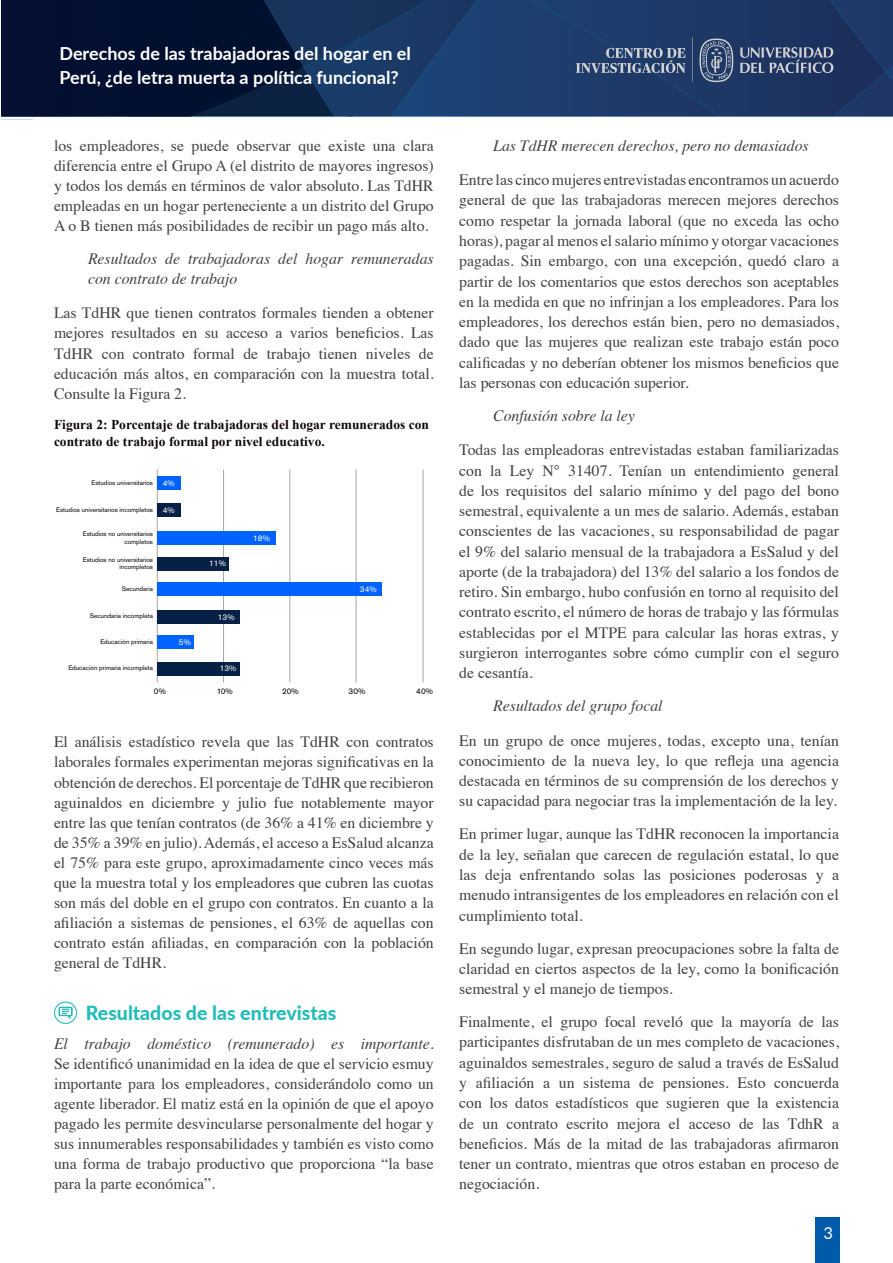
<style>
.page{position:relative;width:893px;height:1263px;background:#fff}
.page>*{position:absolute;margin:0;border:0;box-sizing:border-box;transform-origin:0 0}
.t1{font:800 19.5px "Lato";color:#22bcb9}
.t2{font:700 18px/24px "Lato";color:#fff}
.t3{font:16.5px "Lato";color:#fff}
.t4{font:15.75px/20.2px "Times";color:#414042;text-align:justify}
.t5{font:italic 15.75px/20.1px "Times";color:#414042}
.t6{font:700 13.5px/17.1px "Times New Roman";color:#100906}
.t7{font:8.25px "Akzidenz Grotesk Pro";color:#fff}
.t8{font:8.25px "Akzidenz Grotesk Pro";letter-spacing:.01em;color:#000}
.t9{font:6.45px/7.8px "Akzidenz Grotesk Pro";color:#000;text-align:right}
</style>
<div class="page">
<div style="left:815px;top:1217px;width:25px;height:46px;background:#005cab"></div>
<svg style="left:1px;top:0;width:892px;height:118px;background:#193059"></svg>
<div style="left:54px;top:1001px;width:23px;height:23px;border:1px solid #22bcb9;border-radius:50%"></div>
<svg style="left:59px;top:1007px;width:13px;height:12px"></svg>
<hr style="left:290px;top:469px;width:1px;height:213px;background:#a8a5a6">
<hr style="left:356px;top:469px;width:1px;height:213px;background:#a8a5a6">
<hr style="left:157px;top:469px;width:1px;height:213px;background:#a8a5a6">
<hr style="left:223px;top:469px;width:1px;height:213px;background:#a8a5a6">
<hr style="left:423px;top:469px;width:1px;height:213px;background:#a8a5a6">
<div style="left:157px;top:476px;width:24px;height:14px;background:#0063ff"></div>
<div style="left:157px;top:503px;width:24px;height:14px;background:#072046"></div>
<div style="left:157px;top:531px;width:118px;height:14px;background:#0063ff"></div>
<div style="left:158px;top:557px;width:71px;height:14px;background:#072046"></div>
<div style="left:157px;top:636px;width:36px;height:13px;background:#0063ff"></div>
<div style="left:157px;top:662px;width:83px;height:13px;background:#072046"></div>
<div style="left:158px;top:582px;width:224px;height:14px;background:#0063ff"></div>
<div style="left:157px;top:610px;width:83px;height:13px;background:#072046"></div>
<p class="t2" style="left:59px;top:41px;width:353px">Derechos de las trabajadoras del hogar en el<br>Perú, ¿de letra muerta a política funcional?</p>
<p class="t4" style="left:54px;top:134px;width:381px">los empleadores, se puede observar que existe una clara diferencia entre el Grupo A (el distrito de mayores ingresos) y todos los demás en términos de valor absoluto. Las TdHR empleadas en un hogar perteneciente a un distrito del Grupo A o B tienen más posibilidades de recibir un pago más alto.</p>
<p class="t5" style="left:88px;top:248px;width:347px">Resultados de trabajadoras del hogar remuneradas con contrato de trabajo</p>
<p class="t4" style="left:54px;top:302px;width:381px">Las TdHR que tienen contratos formales tienden a obtener mejores resultados en su acceso a varios beneficios. Las TdHR con contrato formal de trabajo tienen niveles de educación más altos, en comparación con la muestra total.<br>Consulte la Figura 2.</p>
<p class="t6" style="left:54px;top:415px;width:376px">Figura 2: Porcentaje de trabajadoras del hogar remunerados con contrato de trabajo formal por nivel educativo.</p>
<p class="t9" style="left:91px;top:478px;width:63px">Estudios universitarios</p>
<p class="t9" style="left:56px;top:506px;width:98px">Estudios universitarios incompletos</p>
<p class="t7" style="left:163px;top:477px;width:14px">4%</p>
<p class="t7" style="left:163px;top:505px;width:14px">4%</p>
<p class="t9" style="left:83px;top:530px;width:72px">Estudios no universitarios completos</p>
<p class="t7" style="left:253px;top:533px;width:18px">18%</p>
<p class="t9" style="left:83px;top:555px;width:72px">Estudios no universitarios incompletos</p>
<p class="t7" style="left:209px;top:558px;width:18px">11%</p>
<p class="t9" style="left:122px;top:585px;width:33px">Secundaria</p>
<p class="t7" style="left:360px;top:584px;width:19px">34%</p>
<p class="t9" style="left:90px;top:612px;width:65px">Secundaria incompleta</p>
<p class="t9" style="left:100px;top:638px;width:54px">Educación primaria</p>
<p class="t9" style="left:68px;top:664px;width:86px">Educación primaria incompleta</p>
<p class="t7" style="left:179px;top:637px;width:14px">5%</p>
<p class="t7" style="left:218px;top:611px;width:18px">13%</p>
<p class="t7" style="left:220px;top:663px;width:18px">13%</p>
<p class="t8" style="left:154px;top:686px;width:14px">0%</p>
<p class="t8" style="left:217px;top:686px;width:18px">10%</p>
<p class="t8" style="left:282px;top:686px;width:18px">20%</p>
<p class="t8" style="left:348px;top:686px;width:19px">30%</p>
<p class="t8" style="left:416px;top:686px;width:19px">40%</p>
<p class="t4" style="left:54px;top:731px;width:381px">El análisis estadístico revela que las TdHR con contratos laborales formales experimentan mejoras significativas en la obtención de derechos. El porcentaje de TdHR que recibieron aguinaldos en diciembre y julio fue notablemente mayor entre las que tenían contratos (de 36% a 41% en diciembre y de 35% a 39% en julio). Además, el acceso a EsSalud alcanza el 75% para este grupo, aproximadamente cinco veces más que la muestra total y los empleadores que cubren las cuotas son más del doble en el grupo con contratos. En cuanto a la afiliación a sistemas de pensiones, el 63% de aquellas con contrato están afiliadas, en comparación con la población general de TdHR.</p>
<p class="t1" style="left:86px;top:998px;width:252px">Resultados de las entrevistas</p>
<p class="t5" style="left:54px;top:1032px;width:381px">El trabajo doméstico (remunerado) es importante.</p>
<p class="t4" style="left:54px;top:1052px;width:381px">Se identificó unanimidad en la idea de que el servicio esmuy importante para los empleadores, considerándolo como un agente liberador. El matiz está en la opinión de que el apoyo pagado les permite desvincularse personalmente del hogar y sus innumerables responsabilidades y también es visto como una forma de trabajo productivo que proporciona “la base para la parte económica”.</p>
<p class="t5" style="left:493px;top:135px;width:317px">Las TdHR merecen derechos, pero no demasiados</p>
<p class="t4" style="left:459px;top:168px;width:381px">Entre las cinco mujeres entrevistadas encontramos un acuerdo general de que las trabajadoras merecen mejores derechos como respetar la jornada laboral (que no exceda las ocho horas), pagar al menos el salario mínimo y otorgar vacaciones pagadas. Sin embargo, con una excepción, quedó claro a partir de los comentarios que estos derechos son aceptables en la medida en que no infrinjan a los empleadores. Para los empleadores, los derechos están bien, pero no demasiados, dado que las mujeres que realizan este trabajo están poco calificadas y no deberían obtener los mismos beneficios que las personas con educación superior.</p>
<p class="t5" style="left:493px;top:405px;width:143px">Confusión sobre la ley</p>
<p class="t4" style="left:459px;top:438px;width:381px">Todas las empleadoras entrevistadas estaban familiarizadas con la Ley N° 31407. Tenían un entendimiento general de los requisitos del salario mínimo y del pago del bono semestral, equivalente a un mes de salario. Además, estaban conscientes de las vacaciones, su responsabilidad de pagar el 9% del salario mensual de la trabajadora a EsSalud y del aporte (de la trabajadora) del 13% del salario a los fondos de retiro. Sin embargo, hubo confusión en torno al requisito del contrato escrito, el número de horas de trabajo y las fórmulas establecidas por el MTPE para calcular las horas extras, y surgieron interrogantes sobre cómo cumplir con el seguro de cesantía.</p>
<p class="t5" style="left:493px;top:695px;width:171px">Resultados del grupo focal</p>
<p class="t4" style="left:459px;top:729px;width:381px">En un grupo de once mujeres, todas, excepto una, tenían conocimiento de la nueva ley, lo que refleja una agencia destacada en términos de su comprensión de los derechos y su capacidad para negociar tras la implementación de la ley.</p>
<p class="t4" style="left:459px;top:823px;width:381px">En primer lugar, aunque las TdHR reconocen la importancia de la ley, señalan que carecen de regulación estatal, lo que las deja enfrentando solas las posiciones poderosas y a menudo intransigentes de los empleadores en relación con el cumplimiento total.</p>
<p class="t4" style="left:459px;top:937px;width:381px">En segundo lugar, expresan preocupaciones sobre la falta de claridad en ciertos aspectos de la ley, como la bonificación semestral y el manejo de tiempos.</p>
<p class="t4" style="left:459px;top:1010px;width:381px">Finalmente, el grupo focal reveló que la mayoría de las participantes disfrutaban de un mes completo de vacaciones, aguinaldos semestrales, seguro de salud a través de EsSalud y afiliación a un sistema de pensiones. Esto concuerda con los datos estadísticos que sugieren que la existencia de un contrato escrito mejora el acceso de las TdhR a beneficios. Más de la mitad de las trabajadoras afirmaron tener un contrato, mientras que otros estaban en proceso de negociación.</p>
<p class="t3" style="left:823px;top:1221px;width:11px">3</p>
</div>
